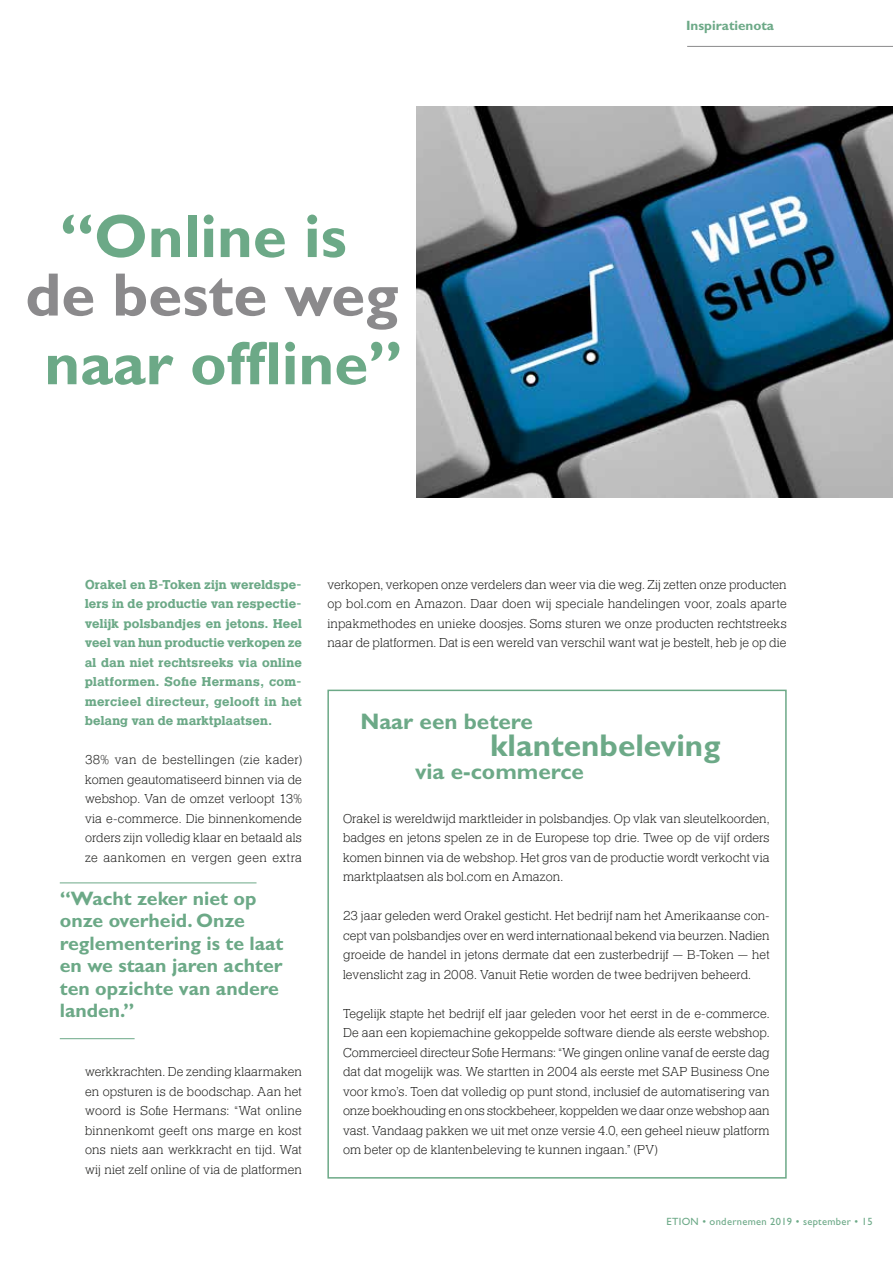
<style>
.page{position:relative;width:893px;height:1263px;background:#fff}
.page>*{position:absolute;margin:0;border:0;box-sizing:border-box;transform-origin:0 0}
.t1{font:700 61.5px "Gill Sans Std";color:#6ca987}
.t2{font:700 61.5px "Gill Sans Std";color:#8b8a8c}
.t3{font:700 31.5px "Gill Sans Std";color:#6ca987}
.t4{font:700 22.5px "Gill Sans Std";color:#6ca987}
.t5{font:700 19.5px/22.5px "Gill Sans Std";color:#6ca987}
.t6{font:300 13.5px/19.5px "Helserif";letter-spacing:.01em;color:#1d1d1b;text-align:justify}
.t7{font:700 13.5px/19.5px "Helserif";letter-spacing:.02em;color:#6ca987;text-align:justify}
.t8{font:700 13.5px "Gill Sans Std";color:#6ca987}
.t9{font:10.5px "Gill Sans Std";letter-spacing:.03em;color:#6ca987}
</style>
<div class="page">
<hr style="left:687px;top:46px;width:206px;height:1px;background:#8b8a8c">
<div style="left:327px;top:690px;width:460px;height:488px;border:2px solid #6ca987"></div>
<img style="left:417px;top:106px;width:476px;height:391px">
<hr style="left:60px;top:882px;width:196px;height:1px;background:#6ca987">
<hr style="left:60px;top:1038px;width:75px;height:1px;background:#6ca987">
<h1 class="t1" style="left:59px;top:200px;width:289px">“Online is</h1>
<h1 class="t2" style="left:25px;top:258px;width:375px">de beste weg</h1>
<h1 class="t1" style="left:44px;top:327px;width:360px">naar offline”</h1>
<p class="t8" style="left:686px;top:18px;width:90px">Inspiratienota</p>
<p class="t7" style="left:85px;top:575px;width:218px">Orakel en B-Token zijn wereldspe&shy;lers in de productie van respectie&shy;velijk polsbandjes en jetons. Heel veel van hun productie verkopen ze al dan niet rechtsreeks via online platformen. Sofie Hermans, com&shy;mercieel directeur, gelooft in het belang van de marktplaatsen.</p>
<p class="t6" style="left:85px;top:750px;width:218px">38% van de bestellingen (zie kader) komen geautomatiseerd binnen via de webshop. Van de omzet verloopt 13% via e-commerce. Die binnenkomende orders zijn volledig klaar en betaald als ze aankomen en vergen geen extra</p>
<h3 class="t5" style="left:60px;top:887px;width:225px">“Wacht zeker niet op onze overheid. Onze reglementering is te laat en we staan jaren achter ten opzichte van andere landen.”</h3>
<p class="t6" style="left:85px;top:1062px;width:218px">werkkrachten. De zending klaarmaken en opsturen is de boodschap. Aan het woord is Sofie Hermans: “Wat online binnenkomt geeft ons marge en kost ons niets aan werkkracht en tijd. Wat wij niet zelf online of via de platformen</p>
<p class="t6" style="left:327px;top:575px;width:461px">verkopen, verkopen onze verdelers dan weer via die weg. Zij zetten onze producten op bol.com en Amazon. Daar doen wij speciale handelingen voor, zoals aparte inpakmethodes en unieke doosjes. Soms sturen we onze producten rechtstreeks naar de platformen. Dat is een wereld van verschil want wat je bestelt, heb je op die</p>
<h3 class="t4" style="left:360px;top:708px;width:174px">Naar een betere</h3>
<h2 class="t3" style="left:490px;top:726px;width:232px">klantenbeleving</h2>
<h3 class="t4" style="left:415px;top:758px;width:171px">via e-commerce</h3>
<p class="t6" style="left:343px;top:809px;width:428px">Orakel is wereldwijd marktleider in polsbandjes. Op vlak van sleutelkoorden, badges en jetons spelen ze in de Europese top drie. Twee op de vijf orders komen binnen via de webshop. Het gros van de productie wordt verkocht via marktplaatsen als bol.com en Amazon.</p>
<p class="t6" style="left:343px;top:906px;width:428px">23 jaar geleden werd Orakel gesticht. Het bedrijf nam het Amerikaanse con&shy;cept van polsbandjes over en werd internationaal bekend via beurzen. Nadien groeide de handel in jetons dermate dat een zusterbedrijf — B-Token — het levenslicht zag in 2008. Vanuit Retie worden de twee bedrijven beheerd.</p>
<p class="t6" style="left:343px;top:1004px;width:428px">Tegelijk stapte het bedrijf elf jaar geleden voor het eerst in de e-commerce.<br>De aan een kopiemachine gekoppelde software diende als eerste webshop.<br>Commercieel directeur Sofie Hermans: “We gingen online vanaf de eerste dag dat dat mogelijk was. We startten in 2004 als eerste met SAP Business One voor kmo’s. Toen dat volledig op punt stond, inclusief de automatisering van onze boekhouding en ons stockbeheer, koppelden we daar onze webshop aan vast. Vandaag pakken we uit met onze versie 4.0, een geheel nieuw platform om beter op de klantenbeleving te kunnen ingaan.” (PV)</p>
<p class="t9" style="left:666px;top:1215px;width:208px">ETION • ondernemen 2019 • september • 15</p>
</div>
